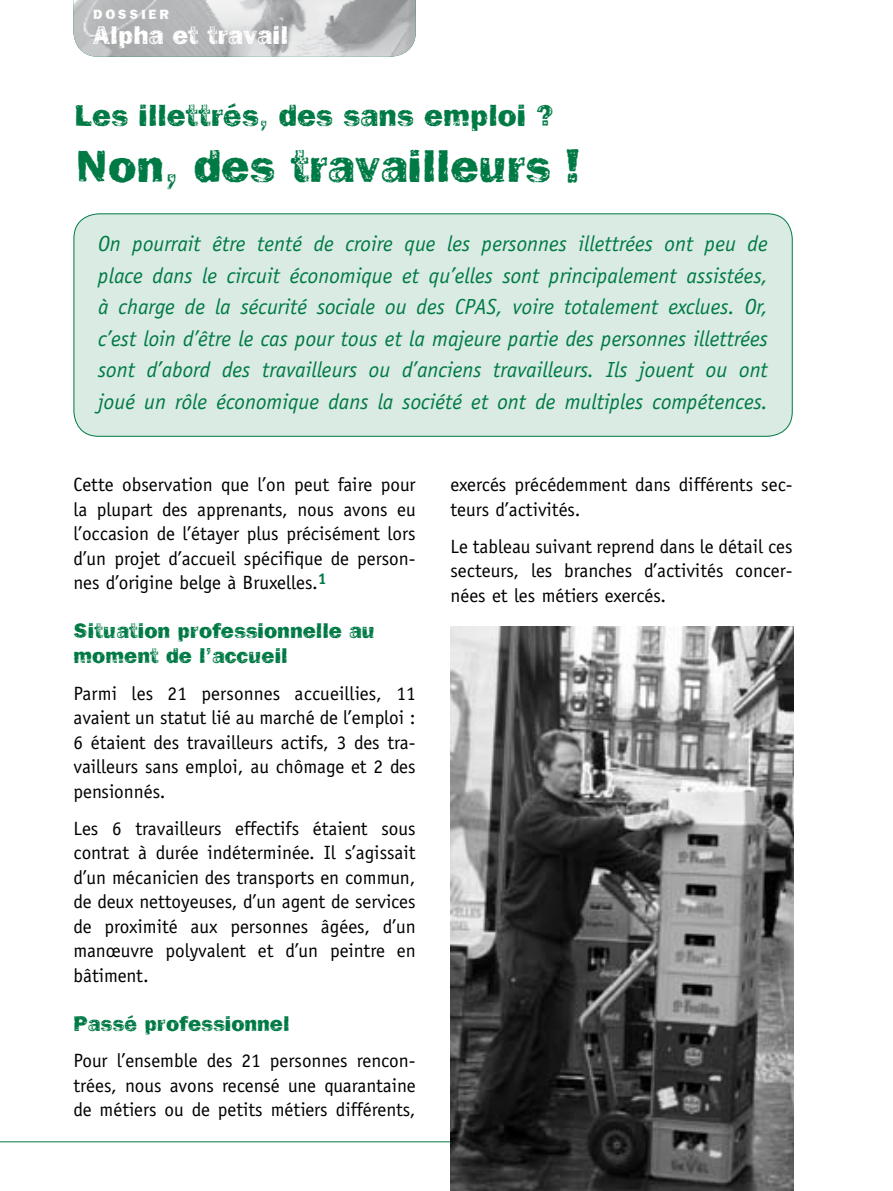
<style>
.page{position:relative;width:893px;height:1191px;background:#fff}
.page>*{position:absolute;margin:0;border:0;box-sizing:border-box;transform-origin:0 0}
.t1{font:47.25px "Frankie";color:#007a45}
.t2{font:31.5px "Frankie";color:#007a45}
.t3{font:26.25px "Frankie";color:#fff}
.t4{font:italic 21.88px/31.5px "Officina Sans";color:#007a45;text-align:justify}
.t5{font:21.88px/24.5px "Frankie";color:#007a45}
.t6{font:19.25px/24.5px "Officina Sans";color:#000;text-align:justify}
.t7{font:14px "Frankie";color:#fff}
</style>
<div class="page">
<hr style="left:0;top:1141px;width:794px;height:1px;background:#007a45">
<div style="left:74px;top:214px;width:718px;height:222px;background:#d9ebe3;border-radius:25px"></div>
<div style="left:73px;top:213px;width:720px;height:224px;border:1px solid #007a45;border-radius:25px"></div>
<img style="left:73px;top:0;width:343px;height:57px">
<img style="left:450px;top:626px;width:344px;height:565px">
<p class="t7" style="left:93px;top:6px;width:24px">Dossier</p>
<h3 class="t3" style="left:93px;top:20px;width:197px">Alpha et travail</h3>
<h2 class="t2" style="left:75px;top:96px;width:481px">Les illettrés, des sans emploi ?</h2>
<h1 class="t1" style="left:75px;top:138px;width:506px">Non, des travailleurs !</h1>
<p class="t4" style="left:98px;top:228px;width:671px">On pourrait être tenté de croire que les personnes illettrées ont peu de place dans le circuit économique et qu’elles sont principalement assistées, à charge de la sécurité sociale ou des CPAS, voire totalement exclues. Or, c’est loin d’être le cas pour tous et la majeure partie des personnes illettrées sont d’abord des travailleurs ou d’anciens travailleurs. Ils jouent ou ont joué un rôle économique dans la société et ont de multiples compétences.</p>
<p class="t6" style="left:73px;top:472px;width:344px">Cette observation que l’on peut faire pour la plupart des apprenants, nous avons eu l’occasion de l’étayer plus précisément lors d’un projet d’accueil spécifique de person&shy;nes d’origine belge à Bruxelles.<sup>1</sup></p>
<p class="t5" style="left:73px;top:618px;width:303px">Situation professionnelle au moment de l’accueil</p>
<p class="t6" style="left:73px;top:681px;width:344px">Parmi les 21 personnes accueillies, 11 avaient un statut lié au marché de l’emploi :<br>6 étaient des travailleurs actifs, 3 des tra&shy;vailleurs sans emploi, au chômage et 2 des pensionnés.</p>
<p class="t6" style="left:73px;top:815px;width:344px">Les 6 travailleurs effectifs étaient sous contrat à durée indéterminée. Il s’agissait d’un mécanicien des transports en commun, de deux nettoyeuses, d’un agent de services de proximité aux personnes âgées, d’un manœuvre polyvalent et d’un peintre en bâtiment.</p>
<p class="t5" style="left:73px;top:1010px;width:218px">Passé professionnel</p>
<p class="t6" style="left:73px;top:1048px;width:344px">Pour l’ensemble des 21 personnes rencon&shy;trées, nous avons recensé une quarantaine de métiers ou de petits métiers différents,</p>
<p class="t6" style="left:450px;top:472px;width:344px">exercés précédemment dans différents sec&shy;teurs d’activités.</p>
<p class="t6" style="left:450px;top:534px;width:344px">Le tableau suivant reprend dans le détail ces secteurs, les branches d’activités concer&shy;nées et les métiers exercés.</p>
</div>
